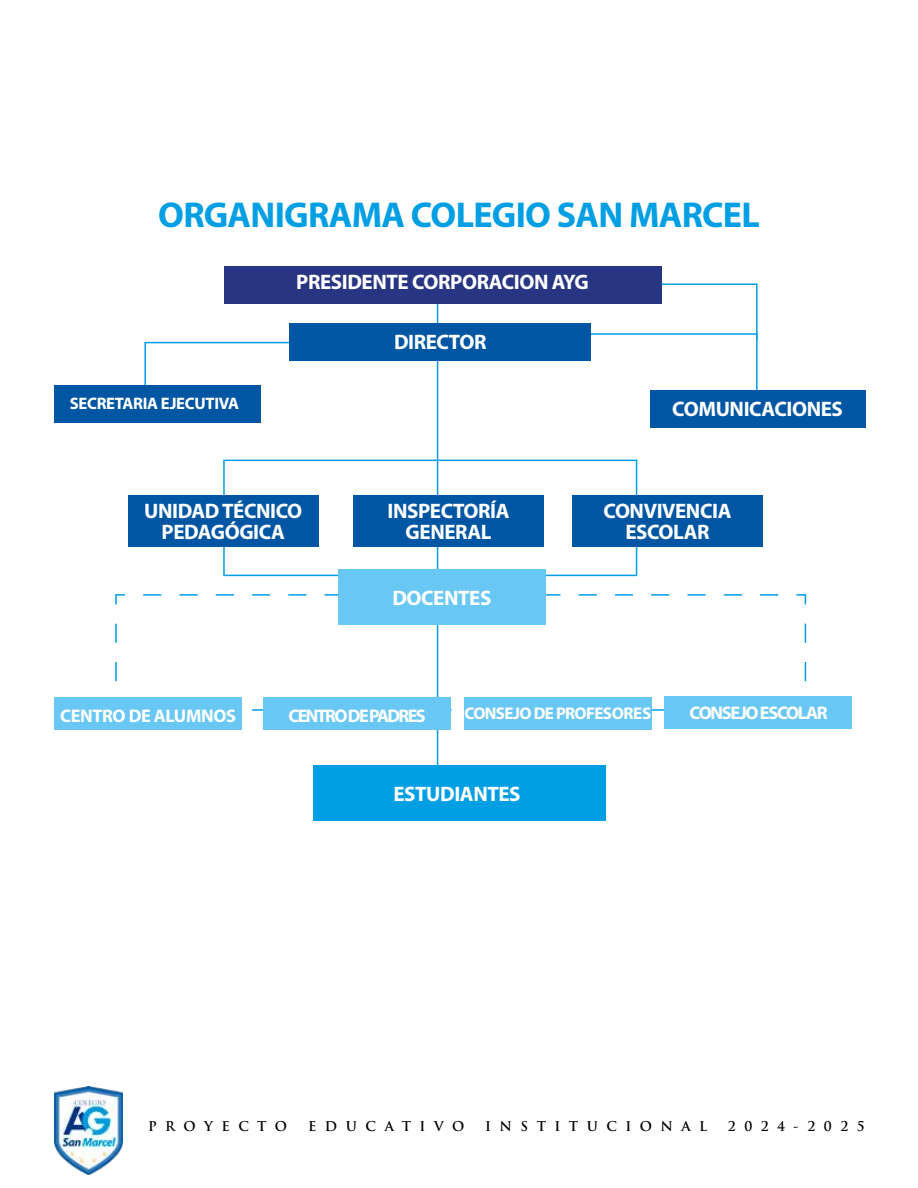
<style>
.page{position:relative;width:918px;height:1188px;background:#fff}
.page>*{position:absolute;margin:0;border:0;box-sizing:border-box;transform-origin:0 0}
.t1{font:700 36px "Myriad Pro";letter-spacing:-.02em;color:#009fe3}
.t2{font:700 21px/21px "Myriad Pro";letter-spacing:-.02em;color:#fff;text-align:center}
.t3{font:700 18.3px "Myriad Pro";letter-spacing:-.02em;color:#fff}
.t4{font:700 18.3px "Myriad Pro";letter-spacing:-.07em;color:#fff}
.t5{font:700 18.3px "Myriad Pro";letter-spacing:-.09em;color:#fff}
.t6{font:700 16.95px "Myriad Pro";letter-spacing:-.04em;color:#fff}
.t7{font:700 16.65px "Myriad Pro";letter-spacing:-.02em;color:#fff}
.t8{font:700 13.2px "Trajan Pro";letter-spacing:.64em;color:#000}
</style>
<div class="page">
<div style="left:223px;top:460px;width:414px;height:116px;border:2px solid #009fe3"></div>
<svg style="left:115px;top:593px;width:692px;height:118px"></svg>
<hr style="left:437px;top:299px;width:1px;height:479px;background:#009fe3">
<svg style="left:144px;top:341px;width:145px;height:44px"></svg>
<div style="left:289px;top:323px;width:302px;height:38px;background:#0056a2"></div>
<div style="left:54px;top:385px;width:207px;height:38px;background:#0056a2"></div>
<div style="left:665px;top:696px;width:187px;height:33px;background:#69c8f3"></div>
<div style="left:464px;top:697px;width:188px;height:33px;background:#69c8f3"></div>
<div style="left:54px;top:697px;width:188px;height:33px;background:#69c8f3"></div>
<div style="left:128px;top:496px;width:190px;height:51px;background:#0056a2"></div>
<div style="left:339px;top:569px;width:207px;height:56px;background:#69c8f3"></div>
<div style="left:224px;top:266px;width:437px;height:38px;background:#283583"></div>
<div style="left:650px;top:390px;width:215px;height:38px;background:#0056a2"></div>
<svg style="left:591px;top:283px;width:167px;height:107px"></svg>
<div style="left:263px;top:697px;width:188px;height:33px;background:#69c8f3"></div>
<div style="left:314px;top:765px;width:292px;height:56px;background:#009fe3"></div>
<div style="left:353px;top:496px;width:191px;height:51px;background:#0056a2"></div>
<div style="left:572px;top:496px;width:191px;height:51px;background:#0056a2"></div>
<img style="left:54px;top:1087px;width:68px;height:87px">
<h1 class="t1" style="left:158px;top:191px;width:603px">ORGANIGRAMA COLEGIO SAN MARCEL</h1>
<p class="t2" style="left:296px;top:271px;width:294px">PRESIDENTE CORPORACION AYG</p>
<p class="t7" style="left:70px;top:393px;width:171px">SECRETARIA EJECUTIVA</p>
<p class="t2" style="left:144px;top:499px;width:160px">UNIDAD TÉCNICO<br>PEDAGÓGICA</p>
<p class="t2" style="left:394px;top:331px;width:94px">DIRECTOR</p>
<p class="t2" style="left:672px;top:398px;width:172px">COMUNICACIONES</p>
<p class="t2" style="left:388px;top:499px;width:123px">INSPECTORÍA<br>GENERAL</p>
<p class="t2" style="left:604px;top:499px;width:129px">CONVIVENCIA<br>ESCOLAR</p>
<p class="t2" style="left:392px;top:586px;width:100px">DOCENTES</p>
<p class="t3" style="left:60px;top:704px;width:177px">CENTRO DE ALUMNOS</p>
<p class="t5" style="left:289px;top:704px;width:139px">CENTRO DE PADRES</p>
<p class="t6" style="left:464px;top:702px;width:188px">CONSEJO DE PROFESORES</p>
<p class="t4" style="left:690px;top:701px;width:140px">CONSEJO ESCOLAR</p>
<p class="t2" style="left:394px;top:783px;width:129px">ESTUDIANTES</p>
<p class="t8" style="left:148px;top:1118px;width:141px">PROYECTO</p>
<p class="t8" style="left:308px;top:1118px;width:158px">EDUCATIVO</p>
<p class="t8" style="left:485px;top:1118px;width:223px">INSTITUCIONAL</p>
<p class="t8" style="left:728px;top:1118px;width:138px">2024-2025</p>
</div>
